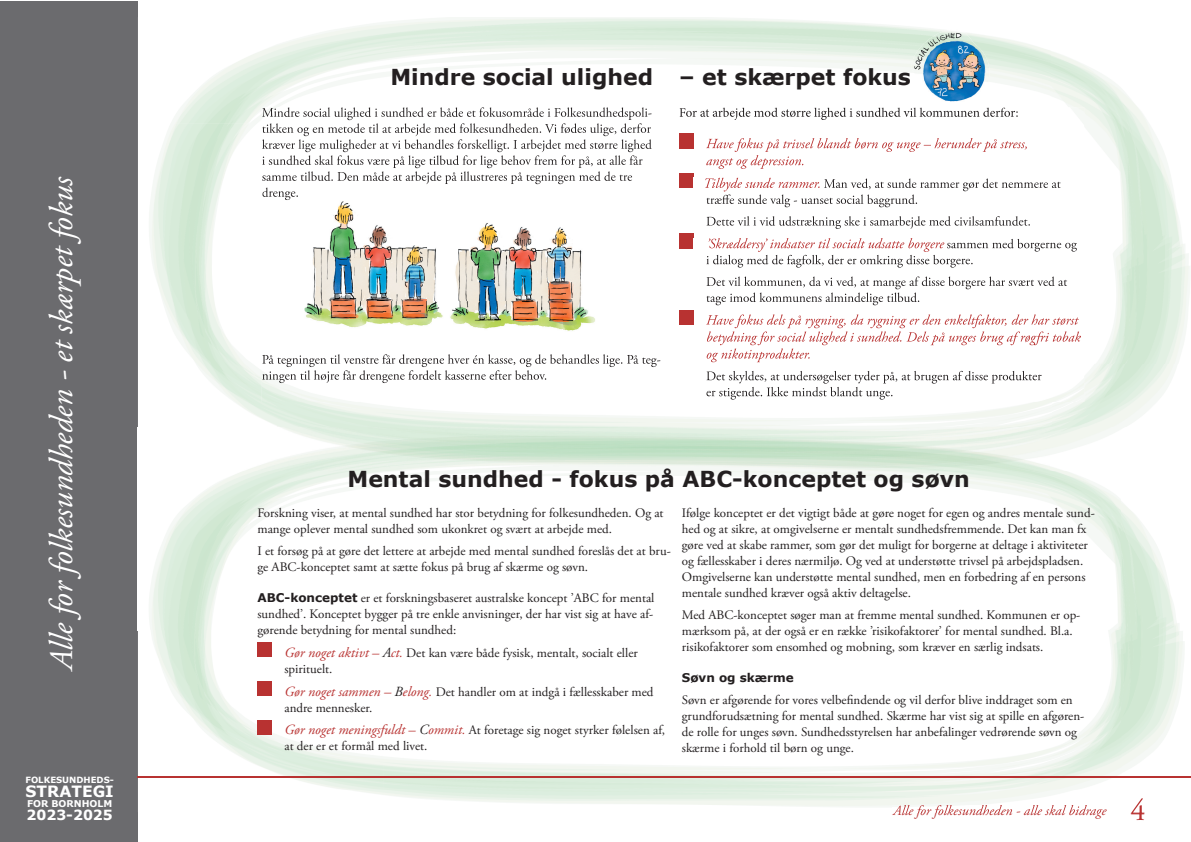
<style>
.page{position:relative;width:1191px;height:842px;background:#fff}
.page>*{position:absolute;margin:0;border:0;box-sizing:border-box;transform-origin:0 0}
.t1{font:italic 33px "Adobe Garamond Pro";color:#fff}
.t2{font:700 22px "Verdana";color:#231f20}
.t3{font:700 15.6px "Verdana";color:#fff}
.t4{font:italic 14px "Adobe Garamond Pro";color:#b83231}
.t5{font:700 14px "Verdana";color:#fff}
.t6{font:13px/16px "Adobe Garamond Pro";color:#231f20}
.t7{font:700 12px "Verdana";color:#231f20}
.t8{font:700 9.3px "Verdana";color:#fff}
.t9{font:700 8.6px "Verdana";color:#fff}
.s1{font-family:"Verdana";font-weight:700;font-size:12px}
.s2{font-style:italic;font-size:14px;color:#b83231}
.s3{font-style:italic;font-size:14px}
.s4{font-style:normal;font-size:30px}
</style>
<div class="page">
<div style="left:0;top:1px;width:138px;height:841px;background:#6b6b6e"></div>
<img style="left:594px;top:18px;width:456px;height:73px">
<img style="left:1050px;top:51px;width:139px;height:377px">
<img style="left:151px;top:123px;width:127px;height:304px">
<img style="left:262px;top:113px;width:428px;height:101px">
<img style="left:690px;top:107px;width:394px;height:295px">
<img style="left:262px;top:214px;width:35px;height:188px">
<img style="left:660px;top:214px;width:31px;height:188px">
<img style="left:294px;top:194px;width:301px;height:143px">
<img style="left:262px;top:107px;width:389px;height:13px">
<img style="left:262px;top:123px;width:389px;height:13px">
<img style="left:262px;top:139px;width:390px;height:13px">
<img style="left:262px;top:155px;width:380px;height:13px">
<img style="left:262px;top:171px;width:370px;height:13px">
<img style="left:262px;top:187px;width:37px;height:13px">
<svg style="left:294px;top:194px;width:5px;height:6px"></svg>
<img style="left:262px;top:354px;width:398px;height:13px">
<img style="left:262px;top:370px;width:284px;height:13px">
<img style="left:679px;top:107px;width:339px;height:13px">
<img style="left:679px;top:134px;width:14px;height:14px">
<img style="left:706px;top:138px;width:322px;height:14px">
<img style="left:679px;top:155px;width:124px;height:14px">
<img style="left:679px;top:174px;width:14px;height:14px">
<img style="left:693px;top:178px;width:126px;height:14px">
<img style="left:824px;top:178px;width:251px;height:13px">
<img style="left:679px;top:194px;width:239px;height:13px">
<img style="left:679px;top:216px;width:351px;height:13px">
<img style="left:679px;top:234px;width:14px;height:14px">
<img style="left:693px;top:238px;width:251px;height:14px">
<img style="left:947px;top:239px;width:133px;height:13px">
<img style="left:679px;top:255px;width:294px;height:13px">
<img style="left:679px;top:276px;width:396px;height:13px">
<img style="left:679px;top:292px;width:241px;height:13px">
<img style="left:679px;top:310px;width:14px;height:14px">
<img style="left:706px;top:314px;width:375px;height:14px">
<img style="left:679px;top:331px;width:405px;height:14px">
<img style="left:679px;top:348px;width:130px;height:14px">
<img style="left:679px;top:371px;width:362px;height:13px">
<img style="left:679px;top:387px;width:214px;height:13px">
<img style="left:911px;top:68px;width:78px;height:34px">
<svg style="left:948px;top:107px;width:13px;height:1px"></svg>
<img style="left:138px;top:428px;width:1053px;height:383px">
<img style="left:138px;top:776px;width:1053px;height:1px">
<img style="left:1131px;top:798px;width:13px;height:14px">
<img style="left:892px;top:805px;width:214px;height:7px">
<div style="left:257px;top:643px;width:15px;height:14px;background:#b83231"></div>
<div style="left:257px;top:681px;width:15px;height:14px;background:#b83231"></div>
<div style="left:257px;top:720px;width:15px;height:14px;background:#b83231"></div>
<h1 class="t1" style="left:42px;top:670px;width:495px;rotate:-90deg">Alle for folkesundheden - et skærpet fokus</h1>
<h2 class="t2" style="left:390px;top:63px;width:522px">Mindre social ulighed – et skærpet fokus</h2>
<h2 class="t2" style="left:347px;top:465px;width:624px">Mental sundhed - fokus på ABC-konceptet og søvn</h2>
<p class="t6" style="left:257px;top:506px;width:408px">Forskning viser, at mental sundhed har stor betydning for folkesundheden. Og at mange oplever mental sundhed som ukonkret og svært at arbejde med.</p>
<p class="t6" style="left:257px;top:543px;width:415px">I et forsøg på at gøre det lettere at arbejde med mental sundhed foreslås det at bru&shy;ge ABC-konceptet samt at sætte fokus på brug af skærme og søvn.</p>
<p class="t6" style="left:257px;top:590px;width:398px;text-align:justify"><span class="s1">ABC-konceptet</span> er et forskningsbaseret australske koncept ’ABC for mental sundhed’. Konceptet bygger på tre enkle anvisninger, der har vist sig at have af&shy;gørende betydning for mental sundhed:</p>
<p class="t6" style="left:284px;top:645px;width:355px"><span class="s2">Gør noget aktivt –</span> <span class="s3">A</span><span class="s2">ct.</span> Det kan være både fysisk, mentalt, socialt eller spirituelt.</p>
<p class="t6" style="left:284px;top:684px;width:371px"><span class="s2">Gør noget sammen –</span> <span class="s3">B</span><span class="s2">elong.</span> Det handler om at indgå i fællesskaber med andre mennesker.</p>
<p class="t6" style="left:284px;top:722px;width:382px"><span class="s2">Gør noget meningsfuldt –</span> <span class="s3">C</span><span class="s2">ommit.</span> At foretage sig noget styrker følelsen af, at der er et formål med livet.</p>
<p class="t6" style="left:682px;top:506px;width:414px">Ifølge konceptet er det vigtigt både at gøre noget for egen og andres mentale sund&shy;hed og at sikre, at omgivelserne er mentalt sundhedsfremmende. Det kan man fx gøre ved at skabe rammer, som gør det muligt for borgerne at deltage i aktiviteter og fællesskaber i deres nærmiljø. Og ved at understøtte trivsel på arbejdspladsen.<br>Omgivelserne kan understøtte mental sundhed, men en forbedring af en persons mentale sundhed kræver også aktiv deltagelse.</p>
<p class="t6" style="left:682px;top:607px;width:400px">Med ABC-konceptet søger man at fremme mental sundhed. Kommunen er op&shy;mærksom på, at der også er en række ’risikofaktorer’ for mental sundhed. Bl.a. risikofaktorer som ensomhed og mobning, som kræver en særlig indsats.</p>
<p class="t7" style="left:682px;top:670px;width:113px">Søvn og skærme</p>
<p class="t6" style="left:682px;top:692px;width:404px">Søvn er afgørende for vores velbefindende og vil derfor blive inddraget som en grundforudsætning for mental sundhed. Skærme har vist sig at spille en afgøren&shy;de rolle for unges søvn. Sundhedsstyrelsen har anbefalinger vedrørende søvn og skærme i forhold til børn og unge.</p>
<p class="t9" style="left:25px;top:774px;width:90px">FOLKESUNDHEDS-</p>
<p class="t3" style="left:26px;top:781px;width:90px">STRATEGI</p>
<p class="t8" style="left:27px;top:797px;width:87px">FOR BORNHOLM</p>
<p class="t5" style="left:26px;top:806px;width:88px">2023-2025</p>
<p class="t4" style="left:893px;top:802px;width:254px">Alle for folkesundheden - alle skal bidrage <span class="s4">4</span></p>
</div>
